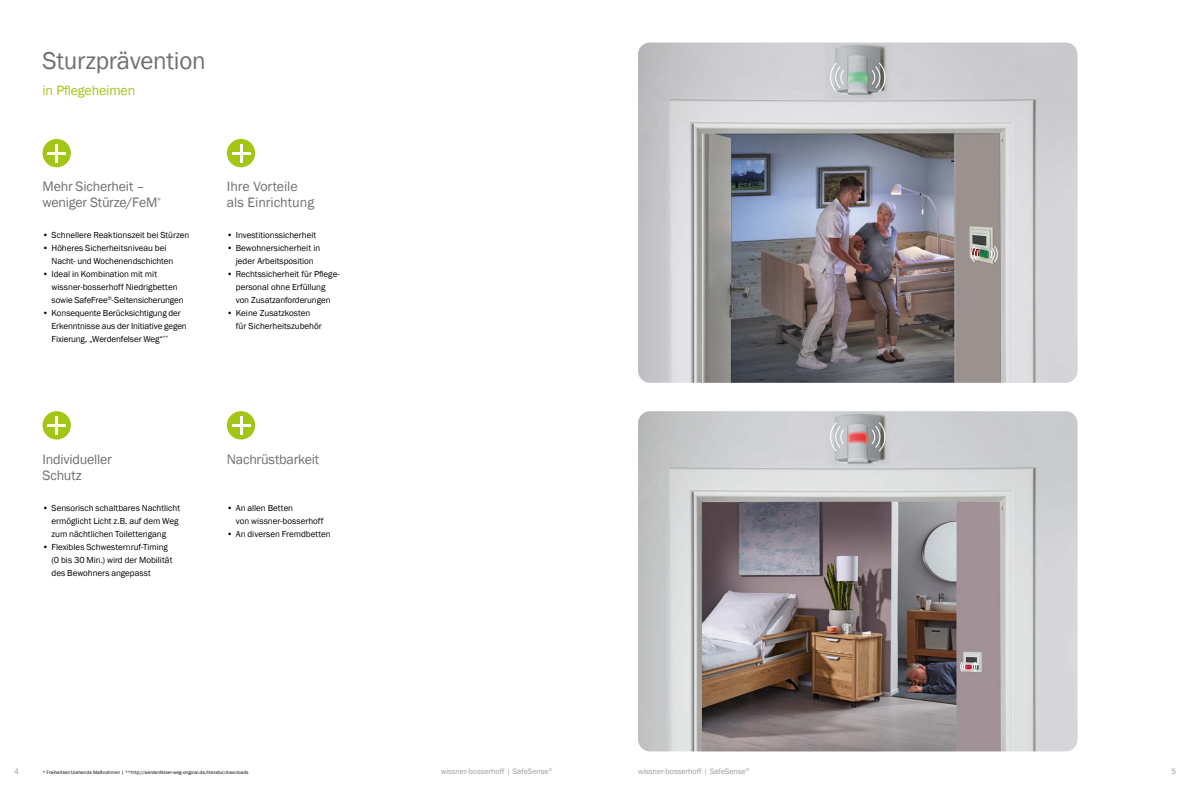
<style>
.page{position:relative;width:1191px;height:794px;background:#fff}
.page>*{position:absolute;margin:0;border:0;box-sizing:border-box;transform-origin:0 0}
.t1{font:25px "Franklin Gothic";letter-spacing:-.01em;color:#6f6f6e}
.t2{font:14px/16px "Franklin Gothic";letter-spacing:-.01em;color:#6f6f6e}
.t3{font:14px "Franklin Gothic";letter-spacing:-.01em;color:#a2c613}
.t4{font:9px/13px "Franklin Gothic";letter-spacing:-.005em;color:#000}
.t5{font:8px "Franklin Gothic";color:#9c9d9d}
.t6{font:5px "Franklin Gothic";letter-spacing:.005em;color:#000}
</style>
<div class="page">
<img style="left:638px;top:411px;width:439px;height:340px">
<svg style="left:870px;top:421px;width:17px;height:31px"></svg>
<svg style="left:828px;top:421px;width:17px;height:31px"></svg>
<svg style="left:971px;top:661px;width:6px;height:11px"></svg>
<svg style="left:960px;top:661px;width:5px;height:11px"></svg>
<div style="left:227px;top:411px;width:28px;height:28px;background:#a2c613;border-radius:50%"></div>
<svg style="left:240px;top:416px;width:2px;height:19px"></svg>
<hr style="left:231px;top:424px;width:19px;height:3px;background:#fff">
<div style="left:43px;top:139px;width:28px;height:28px;background:#a2c613;border-radius:50%"></div>
<hr style="left:55px;top:144px;width:3px;height:19px;background:#fff">
<svg style="left:47px;top:152px;width:19px;height:2px"></svg>
<div style="left:43px;top:411px;width:28px;height:28px;background:#a2c613;border-radius:50%"></div>
<hr style="left:55px;top:416px;width:3px;height:19px;background:#fff">
<hr style="left:47px;top:424px;width:19px;height:3px;background:#fff">
<img style="left:638px;top:43px;width:439px;height:340px">
<svg style="left:870px;top:61px;width:17px;height:32px"></svg>
<svg style="left:828px;top:61px;width:17px;height:32px"></svg>
<svg style="left:989px;top:245px;width:9px;height:18px"></svg>
<svg style="left:970px;top:245px;width:9px;height:18px"></svg>
<div style="left:227px;top:139px;width:28px;height:28px;background:#a2c613;border-radius:50%"></div>
<svg style="left:232px;top:144px;width:18px;height:19px"></svg>
<h1 class="t1" style="left:43px;top:45px;width:165px">Sturzprävention</h1>
<h2 class="t3" style="left:43px;top:81px;width:94px">in Pflegeheimen</h2>
<h2 class="t2" style="left:43px;top:179px;width:121px">Mehr Sicherheit – weniger Stürze/FeM<sup>*</sup></h2>
<p class="t4" style="left:43px;top:228px;width:148px">• Schnellere Reaktionszeit bei Stürzen</p>
<p class="t4" style="left:52px;top:241px;width:123px;text-indent:-9px">• Höheres Sicherheitsniveau bei<br>Nacht- und Wochenendschichten</p>
<p class="t4" style="left:52px;top:267px;width:133px;text-indent:-9px">• Ideal in Kombination mit mit wissner-bosserhoff Niedrigbetten sowie SafeFree<sup>®</sup>-Seitensicherungen</p>
<p class="t4" style="left:52px;top:306px;width:137px;text-indent:-9px">• Konsequente Berücksichtigung der<br>Erkenntnisse aus der Initiative gegen<br>Fixierung, „Werdenfelser Weg“<sup>**</sup></p>
<h2 class="t2" style="left:227px;top:179px;width:89px">Ihre Vorteile als Einrichtung</h2>
<p class="t4" style="left:227px;top:228px;width:91px">• Investitionssicherheit</p>
<p class="t4" style="left:227px;top:241px;width:95px;text-align:center">• Bewohnersicherheit in jeder Arbeitsposition</p>
<p class="t4" style="left:227px;top:267px;width:114px;text-align:center">• Rechtssicherheit für Pflege&shy;personal ohne Erfüllung<br>von Zusatzanforderungen</p>
<p class="t4" style="left:236px;top:306px;width:87px;text-indent:-9px">• Keine Zusatzkosten für Sicherheitszubehör</p>
<h2 class="t2" style="left:43px;top:451px;width:71px">Individueller<br>Schutz</h2>
<p class="t4" style="left:52px;top:501px;width:130px;text-indent:-9px">• Sensorisch schaltbares Nachtlicht ermöglicht Licht z.B. auf dem Weg zum nächtlichen Toilettengang</p>
<p class="t4" style="left:52px;top:540px;width:122px;text-indent:-9px">• Flexibles Schwesternruf-Timing (0 bis 30 Min.) wird der Mobilität des Bewohners angepasst</p>
<h2 class="t2" style="left:227px;top:451px;width:94px">Nachrüstbarkeit</h2>
<p class="t4" style="left:236px;top:501px;width:89px;text-indent:-9px">• An allen Betten<br>von wissner-bosserhoff</p>
<p class="t4" style="left:227px;top:527px;width:105px">• An diversen Fremdbetten</p>
<p class="t5" style="left:14px;top:766px;width:6px">4</p>
<p class="t5" style="left:441px;top:766px;width:113px">wissner-bosserhoff | SafeSense<sup>®</sup></p>
<p class="t5" style="left:638px;top:766px;width:113px">wissner-bosserhoff | SafeSense<sup>®</sup></p>
<p class="t6" style="left:43px;top:769px;width:207px">* Freiheitsentziehende Maßnahmen | **http://werdenfelser-weg-original.de/literatur/downloads</p>
<p class="t5" style="left:1171px;top:766px;width:6px">5</p>
</div>
